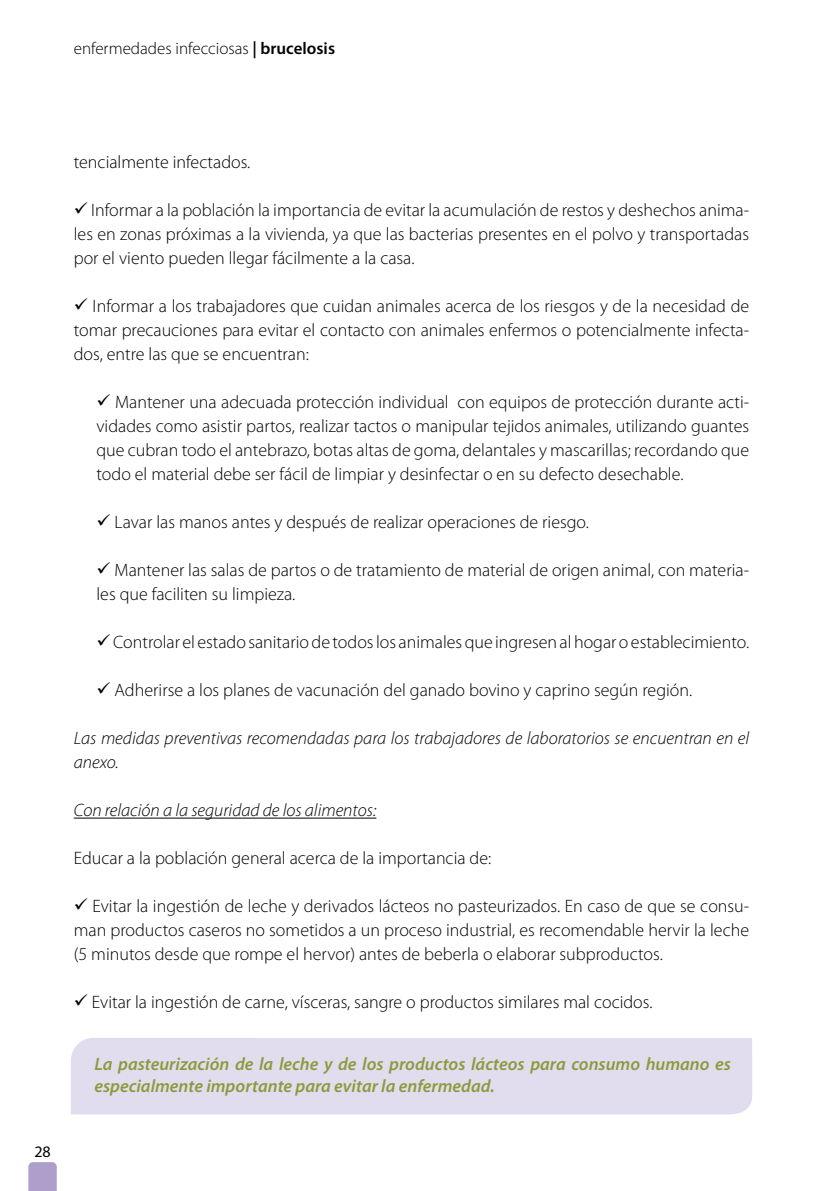
<style>
.page{position:relative;width:823px;height:1191px;background:#fff}
.page>*{position:absolute;margin:0;border:0;box-sizing:border-box;transform-origin:0 0}
.t1{font:300 18px/24px "Myriad Pro";color:#000;text-align:justify}
.t2{font:italic 300 18px/24px "Myriad Pro";color:#000}
.t3{font:italic 600 18px/22px "Myriad Pro";color:#8b9b3c}
.t4{font:300 17px "Myriad Pro";color:#000}
.t5{font:16px "Myriad Pro";color:#000}
.s1{font-weight:600}
</style>
<div class="page">
<svg style="left:28px;top:1162px;width:29px;height:29px"></svg>
<hr style="left:74px;top:817px;width:302px;height:1px;background:#000">
<div style="left:71px;top:1038px;width:680px;height:76px;background:#e2ddee"></div>
<p class="t4" style="left:74px;top:39px;width:263px">enfermedades infecciosas <span class="s1">| brucelosis</span></p>
<p class="t5" style="left:34px;top:1143px;width:18px">28</p>
<p class="t1" style="left:74px;top:150px;width:178px">tencialmente infectados.</p>
<p class="t1" style="left:74px;top:198px;width:676px">✓ Informar a la población la importancia de evitar la acumulación de restos y deshechos anima&shy;les en zonas próximas a la vivienda, ya que las bacterias presentes en el polvo y transportadas por el viento pueden llegar fácilmente a la casa.</p>
<p class="t1" style="left:74px;top:294px;width:676px">✓ Informar a los trabajadores que cuidan animales acerca de los riesgos y de la necesidad de tomar precauciones para evitar el contacto con animales enfermos o potencialmente infecta&shy;dos, entre las que se encuentran:</p>
<p class="t1" style="left:96px;top:390px;width:653px">✓ Mantener una adecuada protección individual con equipos de protección durante acti&shy;vidades como asistir partos, realizar tactos o manipular tejidos animales, utilizando guantes que cubran todo el antebrazo, botas altas de goma, delantales y mascarillas; recordando que todo el material debe ser fácil de limpiar y desinfectar o en su defecto desechable.</p>
<p class="t1" style="left:96px;top:510px;width:493px">✓ Lavar las manos antes y después de realizar operaciones de riesgo.</p>
<p class="t1" style="left:96px;top:558px;width:653px">✓ Mantener las salas de partos o de tratamiento de material de origen animal, con materia&shy;les que faciliten su limpieza.</p>
<p class="t1" style="left:96px;top:630px;width:653px">✓ Controlar el estado sanitario de todos los animales que ingresen al hogar o establecimiento.</p>
<p class="t1" style="left:96px;top:678px;width:596px">✓ Adherirse a los planes de vacunación del ganado bovino y caprino según región.</p>
<p class="t2" style="left:74px;top:726px;width:676px">Las medidas preventivas recomendadas para los trabajadores de laboratorios se encuentran en el anexo.</p>
<p class="t2" style="left:74px;top:798px;width:304px">Con relación a la seguridad de los alimentos:</p>
<p class="t1" style="left:74px;top:846px;width:419px">Educar a la población general acerca de la importancia de:</p>
<p class="t1" style="left:74px;top:894px;width:676px">✓ Evitar la ingestión de leche y derivados lácteos no pasteurizados. En caso de que se consu&shy;man productos caseros no sometidos a un proceso industrial, es recomendable hervir la leche (5 minutos desde que rompe el hervor) antes de beberla o elaborar subproductos.</p>
<p class="t1" style="left:74px;top:990px;width:580px">✓ Evitar la ingestión de carne, vísceras, sangre o productos similares mal cocidos.</p>
<p class="t3" style="left:94px;top:1053px;width:637px">La pasteurización de la leche y de los productos lácteos para consumo humano es especialmente importante para evitar la enfermedad.</p>
</div>
